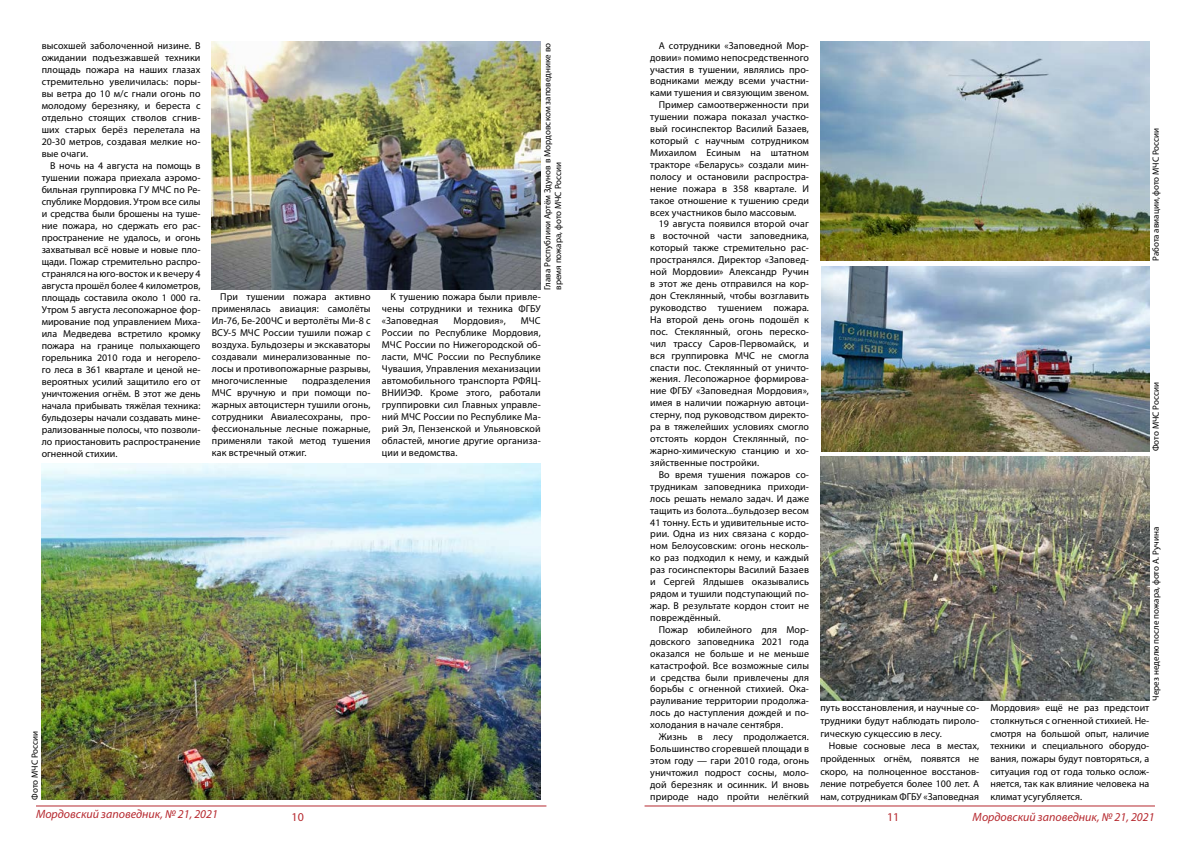
<style>
.page{position:relative;width:1191px;height:842px;background:#fff}
.page>*{position:absolute;margin:0;border:0;box-sizing:border-box;transform-origin:0 0}
.t1{font:italic 12px "Myriad Pro";color:#b6292f}
.t2{font:12px "Myriad Pro";color:#b6292f}
.t3{font:10px/12px "Myriad Pro";letter-spacing:.01em;color:#000;text-align:justify}
.t4{font:9px/10.8px "Myriad Pro";color:#000}
</style>
<div class="page">
<hr style="left:36px;top:805px;width:510px;height:1px;background:#b6292f">
<hr style="left:644px;top:805px;width:511px;height:1px;background:#b6292f">
<img style="left:42px;top:463px;width:499px;height:337px">
<img style="left:212px;top:42px;width:329px;height:248px">
<img style="left:820px;top:41px;width:329px;height:220px">
<img style="left:821px;top:266px;width:328px;height:185px">
<img style="left:820px;top:457px;width:329px;height:243px">
<p class="t3" style="left:42px;top:39px;width:160px">высохшей заболоченной низине. В ожидании подъезжавшей техники площадь пожара на наших глазах стремительно увеличилась: поры&shy;вы ветра до 10 м/с гнали огонь по молодому березняку, и береста с отдельно стоящих стволов сгнив&shy;ших старых берёз перелетала на 20-30 метров, создавая мелкие но&shy;вые очаги.</p>
<p class="t3" style="left:42px;top:159px;width:160px;text-indent:8px">В ночь на 4 августа на помощь в тушении пожара приехала аэромо&shy;бильная группировка ГУ МЧС по Ре&shy;спублике Мордовия. Утром все силы и средства были брошены на туше&shy;ние пожара, но сдержать его рас&shy;пространение не удалось, и огонь захватывал всё новые и новые пло&shy;щади. Пожар стремительно распро&shy;странялся на юго-восток и к вечеру 4 августа прошёл более 4 километров, площадь составила около 1 000 га.<br>Утром 5 августа лесопожарное фор&shy;мирование под управлением Миха&shy;ила Медведева встретило кромку пожара на границе полыхающего горельника 2010 года и негорело&shy;го леса в 361 квартале и ценой не&shy;вероятных усилий защитило его от уничтожения огнём. В этот же день начала прибывать тяжёлая техника: бульдозеры начали создавать мине&shy;рализованные полосы, что позволи&shy;ло приостановить распространение огненной стихии.</p>
<p class="t3" style="left:212px;top:291px;width:160px;text-indent:9px">При тушении пожара активно применялась авиация: самолёты Ил-76, Бе-200ЧС и вертолёты Ми-8 с ВСУ-5 МЧС России тушили пожар с воздуха. Бульдозеры и экскаваторы создавали минерализованные по&shy;лосы и противопожарные разрывы, многочисленные</p>
<p class="t3" style="left:212px;top:375px;width:160px;text-indent:90px">подразделения МЧС вручную и при помощи по&shy;жарных автоцистерн тушили огонь, сотрудники Авиалесохраны, про&shy;фессиональные лесные пожарные, применяли такой метод тушения как встречный отжиг.</p>
<p class="t4" style="left:542px;top:290px;width:248px;rotate:-90deg">Глава Республики Артём Здунов в Мордовском заповеднике во время пожара, фото МЧС России</p>
<p class="t3" style="left:382px;top:291px;width:160px;text-indent:8px">К тушению пожара были привле&shy;чены сотрудники и техника ФГБУ «Заповедная</p>
<p class="t3" style="left:382px;top:315px;width:160px;text-indent:139px">МЧС России по Республике Мордовия, МЧС России по Нижегородской об&shy;ласти, МЧС России по Республике Чувашия, Управления механизации автомобильного транспорта РФЯЦ-ВНИИЭФ. Кроме этого, работали группировки сил Главных управле&shy;ний МЧС России по Республике Ма&shy;рий Эл, Пензенской и Ульяновской областей, многие другие организа&shy;ции и ведомства.</p>
<p class="t3" style="left:453px;top:315px;width:54px">Мордовия»,</p>
<p class="t4" style="left:29px;top:800px;width:70px;rotate:-90deg">Фото МЧС России</p>
<p class="t3" style="left:658px;top:39px;width:152px">А сотрудники «Заповедной Мор-</p>
<p class="t3" style="left:650px;top:51px;width:160px">довии» помимо непосредственного</p>
<p class="t3" style="left:650px;top:63px;width:160px">участия в тушении, являлись про-</p>
<p class="t3" style="left:650px;top:75px;width:160px">водниками между всеми участни-</p>
<p class="t3" style="left:650px;top:87px;width:160px">ками тушения и связующим звеном.</p>
<p class="t3" style="left:658px;top:99px;width:152px">Пример самоотверженности при</p>
<p class="t3" style="left:650px;top:111px;width:160px">тушении пожара показал участко-</p>
<p class="t3" style="left:650px;top:123px;width:160px">вый госинспектор Василий Базаев,</p>
<p class="t3" style="left:650px;top:135px;width:160px">который с научным сотрудником</p>
<p class="t3" style="left:650px;top:146px;width:160px">Михаилом Есиным на штатном</p>
<p class="t3" style="left:650px;top:158px;width:160px">тракторе «Беларусь» создали мин-</p>
<p class="t3" style="left:650px;top:170px;width:160px">полосу и остановили распростра-</p>
<p class="t3" style="left:650px;top:182px;width:160px">нение пожара в 358 квартале. И</p>
<p class="t3" style="left:650px;top:194px;width:160px">такое отношение к тушению среди</p>
<p class="t3" style="left:650px;top:206px;width:148px">всех участников было массовым.</p>
<p class="t3" style="left:658px;top:218px;width:152px">19 августа появился второй очаг</p>
<p class="t3" style="left:650px;top:230px;width:160px">в восточной части заповедника,</p>
<p class="t3" style="left:650px;top:242px;width:160px">который также стремительно рас-</p>
<p class="t3" style="left:650px;top:254px;width:160px">пространялся. Директор «Заповед-</p>
<p class="t3" style="left:650px;top:266px;width:160px">ной Мордовии» Александр Ручин</p>
<p class="t3" style="left:650px;top:278px;width:160px">в этот же день отправился на кор-</p>
<p class="t3" style="left:650px;top:289px;width:160px">дон Стеклянный, чтобы возглавить</p>
<p class="t3" style="left:650px;top:301px;width:160px">руководство тушением пожара.</p>
<p class="t3" style="left:650px;top:313px;width:160px">На второй день огонь подошёл к</p>
<p class="t3" style="left:650px;top:325px;width:160px">пос. Стеклянный, огонь переско-</p>
<p class="t3" style="left:650px;top:337px;width:160px">чил трассу Саров-Первомайск, и</p>
<p class="t3" style="left:650px;top:349px;width:160px">вся группировка МЧС не смогла</p>
<p class="t3" style="left:650px;top:361px;width:160px">спасти пос. Стеклянный от уничто-</p>
<p class="t3" style="left:650px;top:373px;width:160px">жения. Лесопожарное формирова-</p>
<p class="t3" style="left:650px;top:385px;width:160px">ние ФГБУ «Заповедная Мордовия»,</p>
<p class="t3" style="left:650px;top:397px;width:160px">имея в наличии пожарную автоци-</p>
<p class="t3" style="left:650px;top:409px;width:160px">стерну, под руководством директо-</p>
<p class="t3" style="left:650px;top:421px;width:160px">ра в тяжелейших условиях смогло</p>
<p class="t3" style="left:650px;top:433px;width:160px">отстоять кордон Стеклянный, по-</p>
<p class="t3" style="left:650px;top:444px;width:160px">жарно-химическую станцию и хо-</p>
<p class="t3" style="left:650px;top:456px;width:111px">зяйственные постройки.</p>
<p class="t3" style="left:658px;top:468px;width:152px">Во время тушения пожаров со-</p>
<p class="t3" style="left:650px;top:480px;width:160px">трудникам заповедника приходи-</p>
<p class="t3" style="left:650px;top:492px;width:160px">лось решать немало задач. И даже</p>
<p class="t3" style="left:650px;top:504px;width:160px">тащить из болота...бульдозер весом</p>
<p class="t3" style="left:650px;top:516px;width:160px">41 тонну. Есть и удивительные исто-</p>
<p class="t3" style="left:650px;top:528px;width:160px">рии. Одна из них связана с кордо-</p>
<p class="t3" style="left:650px;top:540px;width:160px">ном Белоусовским: огонь несколь-</p>
<p class="t3" style="left:650px;top:552px;width:160px">ко раз подходил к нему, и каждый</p>
<p class="t3" style="left:650px;top:564px;width:160px">раз госинспекторы Василий Базаев</p>
<p class="t3" style="left:650px;top:576px;width:160px">и Сергей Ялдышев оказывались</p>
<p class="t3" style="left:650px;top:587px;width:160px">рядом и тушили подступающий по-</p>
<p class="t3" style="left:650px;top:599px;width:160px">жар. В результате кордон стоит не</p>
<p class="t3" style="left:650px;top:611px;width:72px">повреждённый.</p>
<p class="t3" style="left:658px;top:623px;width:152px">Пожар юбилейного для Мор-</p>
<p class="t3" style="left:650px;top:635px;width:160px">довского заповедника 2021 года</p>
<p class="t3" style="left:650px;top:647px;width:160px">оказался не больше и не меньше</p>
<p class="t3" style="left:650px;top:659px;width:160px">катастрофой. Все возможные силы</p>
<p class="t3" style="left:650px;top:671px;width:160px">и средства были привлечены для</p>
<p class="t3" style="left:650px;top:683px;width:160px">борьбы с огненной стихией. Ока-</p>
<p class="t3" style="left:650px;top:695px;width:160px">рауливание территории продолжа-</p>
<p class="t3" style="left:650px;top:707px;width:160px">лось до наступления дождей и по-</p>
<p class="t3" style="left:650px;top:719px;width:134px">холодания в начале сентября.</p>
<p class="t3" style="left:658px;top:731px;width:152px">Жизнь в лесу продолжается.</p>
<p class="t3" style="left:650px;top:742px;width:160px">Большинство сгоревшей площади в</p>
<p class="t3" style="left:650px;top:754px;width:160px">этом году — гари 2010 года, огонь</p>
<p class="t3" style="left:650px;top:766px;width:160px">уничтожил подрост сосны, моло-</p>
<p class="t3" style="left:650px;top:778px;width:160px">дой березняк и осинник. И вновь</p>
<p class="t3" style="left:650px;top:790px;width:160px">природе надо пройти нелёгкий</p>
<p class="t3" style="left:820px;top:701px;width:160px;line-height:12.7px">путь восстановления, и научные со&shy;трудники будут наблюдать пироло&shy;гическую сукцессию в лесу.</p>
<p class="t3" style="left:820px;top:739px;width:160px;line-height:12.7px;text-indent:8px">Новые сосновые леса в местах, пройденных огнём, появятся не скоро, на полноценное восстанов&shy;ление потребуется более 100 лет. А нам, сотрудникам ФГБУ «Заповедная</p>
<p class="t4" style="left:1150px;top:261px;width:135px;rotate:-90deg">Работа авиации, фото МЧС России</p>
<p class="t4" style="left:1150px;top:451px;width:70px;rotate:-90deg">Фото МЧС России</p>
<p class="t4" style="left:1150px;top:700px;width:175px;rotate:-90deg">Через неделю после пожара, фото А. Ручина</p>
<p class="t3" style="left:990px;top:701px;width:160px;line-height:12.7px">Мордовия» ещё не раз предстоит столкнуться с огненной стихией. Не&shy;смотря на большой опыт, наличие техники и специального оборудо&shy;вания, пожары будут повторяться, а ситуация год от года только ослож&shy;няется, так как влияние человека на климат усугубляется.</p>
<p class="t1" style="left:36px;top:806px;width:183px">Мордовский заповедник, № 21, 2021</p>
<p class="t1" style="left:972px;top:809px;width:183px">Мордовский заповедник, № 21, 2021</p>
<p class="t2" style="left:291px;top:809px;width:14px">10</p>
<p class="t2" style="left:887px;top:809px;width:14px">11</p>
</div>
